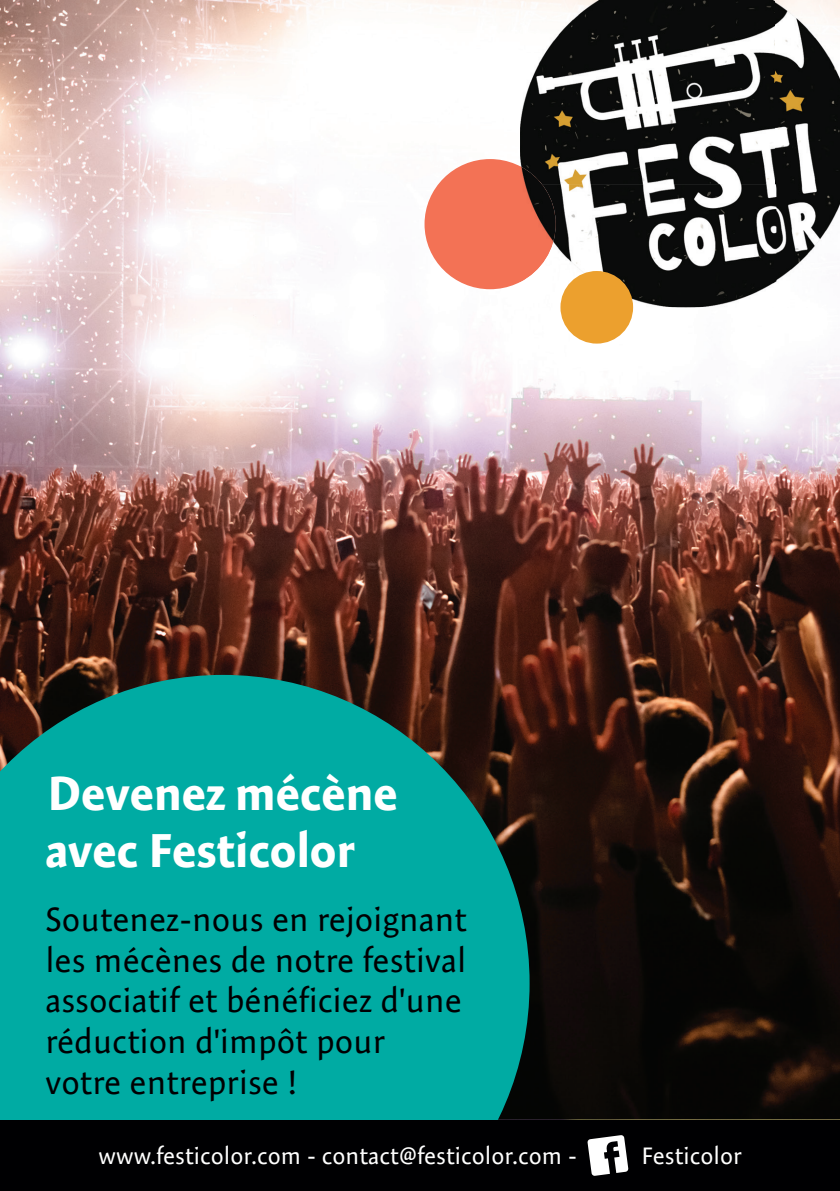
<style>
.page{position:relative;width:840px;height:1191px;background:#fff}
.page>*{position:absolute;margin:0;border:0;box-sizing:border-box;transform-origin:0 0}
.t1{font:700 48px/57.6px "Expo Sans Pro";color:#fff}
.t2{font:34px/40.8px "Expo Sans Pro";color:#000002}
.t3{font:24px "Expo Sans Pro";color:#fff}
</style>
<div class="page">
<img style="left:0;top:0;width:839px;height:1120px">
<svg style="left:0;top:675px;width:529px;height:445px;background:#059991"></svg>
<div style="left:424px;top:159px;width:131px;height:130px;background:#f37255;border-radius:50%"></div>
<div style="left:0;top:1120px;width:839px;height:71px;background:#000002"></div>
<svg style="left:587px;top:1135px;width:41px;height:41px"></svg>
<img style="left:519px;top:0;width:320px;height:307px">
<img style="left:519px;top:166px;width:36px;height:116px">
<div style="left:560px;top:271px;width:72px;height:72px;background:#eca02e;border-radius:50%"></div>
<h1 class="t1" style="left:45px;top:763px;width:354px">Devenez mécène avec Festicolor</h1>
<p class="t2" style="left:45px;top:898px;width:423px">Soutenez-nous en rejoignant les mécènes de notre festival associatif et bénéficiez d'une réduction d'impôt pour votre entreprise !</p>
<p class="t3" style="left:98px;top:1141px;width:479px">www.festicolor.com - contact@festicolor.com -</p>
<p class="t3" style="left:641px;top:1141px;width:102px">Festicolor</p>
</div>
